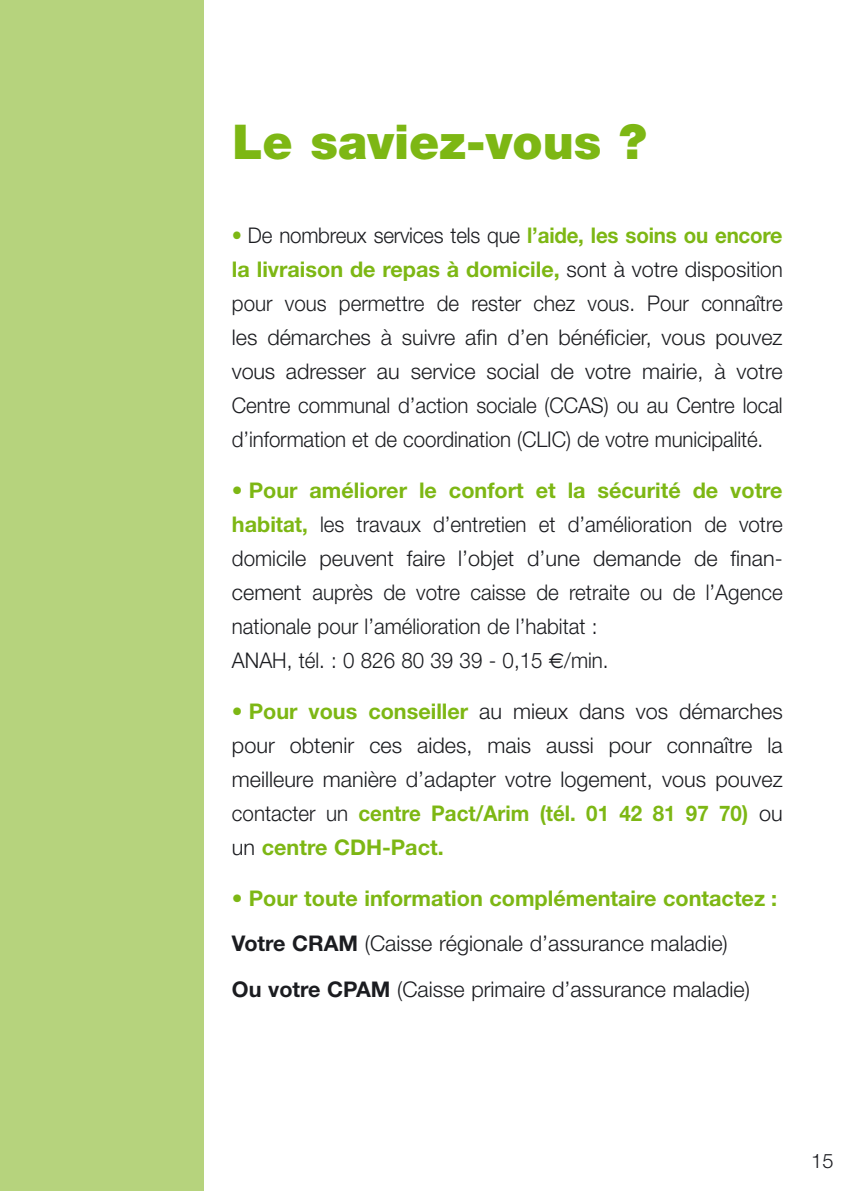
<style>
.page{position:relative;width:851px;height:1191px;background:#fff}
.page>*{position:absolute;margin:0;border:0;box-sizing:border-box;transform-origin:0 0}
.t1{font:900 48px "Helvetica Neue";color:#7db714}
.t2{font:300 21.6px/34px "Helvetica Neue";color:#1b1c20;text-align:justify;scale:.95 1}
.t3{font:300 21.6px/34px "Helvetica Neue";color:#1b1c20;text-align:justify}
.t4{font:300 20px "Helvetica Neue";color:#1b1c20}
.s1{color:#7db714}
.s2{font-weight:700;color:#7db714}
.s3{font-family:"Euro Sans";font-weight:400}
.s4{font-weight:700}
</style>
<div class="page">
<div style="left:0;top:0;width:204px;height:1191px;background:#b6d37d"></div>
<h1 class="t1" style="left:232px;top:125px;width:415px">Le saviez-vous ?</h1>
<p class="t2" style="left:232px;top:220px;width:581px"><span class="s1">•</span> De nombreux services tels que <span class="s2">l’aide, les soins ou encore la livraison de repas à domicile,</span> sont à votre disposition pour vous permettre de rester chez vous. Pour connaître les démarches à suivre afin d’en bénéficier, vous pouvez vous adresser au service social de votre mairie, à votre Centre communal d’action sociale (CCAS) ou au Centre local d’information et de coordination (CLIC) de votre municipalité.</p>
<p class="t2" style="left:232px;top:475px;width:581px;text-align:left"><span class="s1">•</span> <span class="s2">Pour améliorer le confort et la sécurité de votre habitat,</span> les travaux d’entretien et d’amélioration de votre domicile peuvent faire l’objet d’une demande de finan&shy;cement auprès de votre caisse de retraite ou de l’Agence nationale pour l’amélioration de l’habitat :<br>ANAH, tél. : 0 826 80 39 39 - 0,15 <span class="s3">€</span>/min.</p>
<p class="t3" style="left:232px;top:696px;width:552px"><span class="s1">•</span> <span class="s2">Pour vous conseiller</span> au mieux dans vos démarches pour obtenir ces aides, mais aussi pour connaître la meilleure manière d’adapter votre logement, vous pouvez contacter un <span class="s2">centre Pact/Arim (tél. 01 42 81 97 70)</span> ou un <span class="s2">centre CDH-Pact.</span></p>
<p class="t3" style="left:232px;top:877px;width:546px;line-height:45.4px;text-align:left"><span class="s2">• Pour toute information complémentaire contactez :<br></span><span class="s4">Votre CRAM</span> (Caisse régionale d’assurance maladie)<br><span class="s4">Ou votre CPAM</span> (Caisse primaire d’assurance maladie)</p>
<p class="t4" style="left:811px;top:1153px;width:24px">15</p>
</div>
